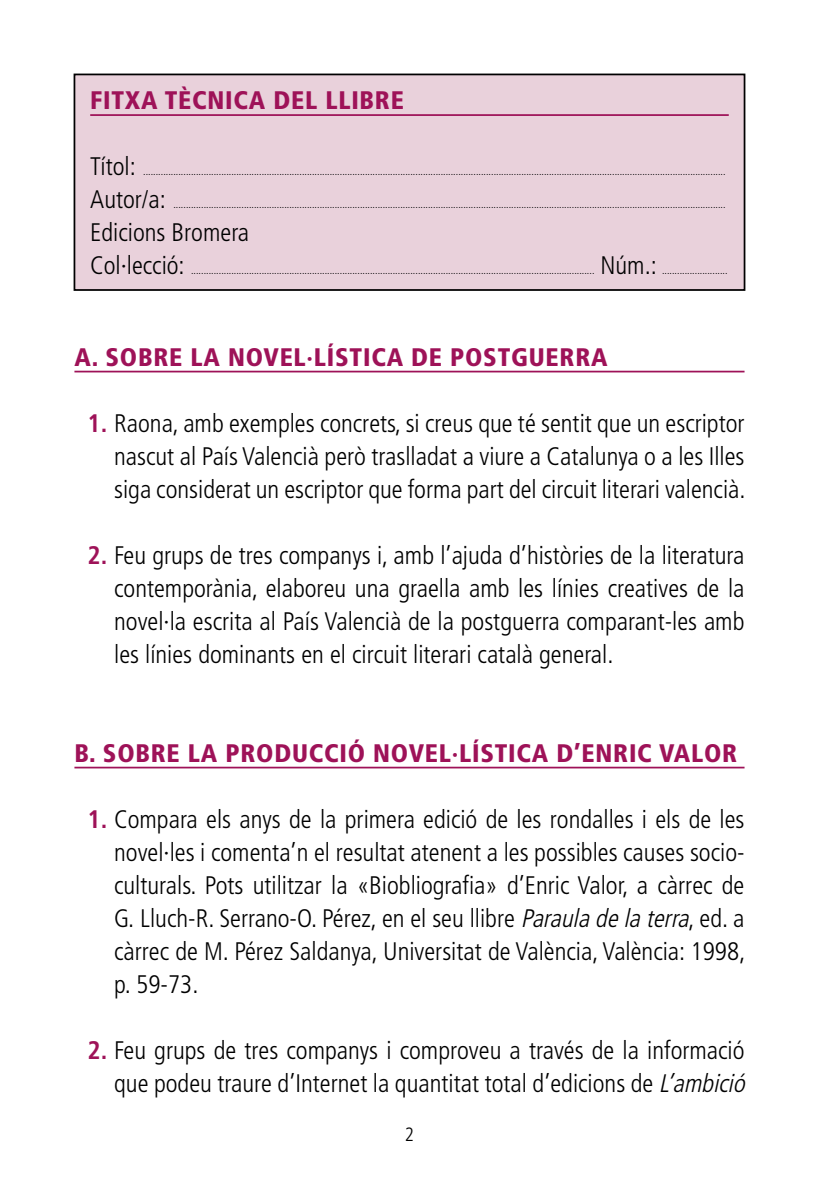
<style>
.page{position:relative;width:819px;height:1191px;background:#fff}
.page>*{position:absolute;margin:0;border:0;box-sizing:border-box;transform-origin:0 0}
.t1{font:300 condensed 25.38px/32.9px "Frutiger LT Std";color:#000}
.t2{font:900 condensed 25.38px "Frutiger LT Std";letter-spacing:.03em;color:#9e1258}
.t3{font:300 condensed 19.25px "Frutiger LT Std";color:#000}
.t4{font:300 condensed 10.5px "Frutiger LT Std";color:#000}
.s1{font-weight:700;color:#9e1258}
.s2{font-style:italic}
</style>
<div class="page">
<div style="left:74px;top:74px;width:670px;height:216px;background:#e9d1db"></div>
<hr style="left:90px;top:114px;width:638px;height:2px;background:#9e1258">
<div style="left:74px;top:74px;width:671px;height:217px;border:2px solid #000"></div>
<hr style="left:74px;top:371px;width:670px;height:1px;background:#9e1258">
<hr style="left:74px;top:766px;width:670px;height:2px;background:#9e1258">
<p class="t2" style="left:90px;top:85px;width:315px">FITXA TÈCNICA DEL LLIBRE</p>
<p class="t1" style="left:90px;top:150px;width:47px">Títol:</p>
<p class="t4" style="left:143px;top:166px;width:584px">.......................................................................................................................................................................................................................................</p>
<p class="t1" style="left:90px;top:183px;width:77px">Autor/a:</p>
<p class="t4" style="left:173px;top:199px;width:553px">...........................................................................................................................................................................................................................</p>
<p class="t1" style="left:90px;top:216px;width:160px">Edicions Bromera<br>Col·lecció:</p>
<p class="t4" style="left:191px;top:265px;width:405px">................................................................................................................................................................</p>
<p class="t1" style="left:600px;top:249px;width:58px">Núm.:</p>
<p class="t4" style="left:662px;top:265px;width:67px">..........................</p>
<p class="t2" style="left:74px;top:342px;width:534px">A. SOBRE LA NOVEL·LÍSTICA DE POSTGUERRA</p>
<p class="t1" style="left:114px;top:407px;width:633px;text-align:justify;text-indent:-26px"><span class="s1">1.</span> Raona, amb exemples concrets, si creus que té sentit que un escriptor nascut al País Valencià però traslladat a viure a Catalunya o a les Illes siga considerat un escriptor que forma part del circuit literari valencià.</p>
<p class="t1" style="left:114px;top:539px;width:631px;text-align:justify;text-indent:-26px"><span class="s1">2.</span> Feu grups de tres companys i, amb l’ajuda d’històries de la literatura contemporània, elaboreu una graella amb les línies creatives de la novel·la escrita al País Valencià de la postguerra comparant-les amb les línies dominants en el circuit literari català general.</p>
<p class="t2" style="left:74px;top:737px;width:664px">B. SOBRE LA PRODUCCIÓ NOVEL·LÍSTICA D’ENRIC VALOR</p>
<p class="t1" style="left:114px;top:803px;width:632px;text-indent:-26px"><span class="s1">1.</span> Compara els anys de la primera edició de les rondalles i els de les novel·les i comenta’n el resultat atenent a les possibles causes socio&shy;culturals. Pots utilitzar la «Biobliografia» d’Enric Valor, a càrrec de G. Lluch-R. Serrano-O. Pérez, en el seu llibre <span class="s2">Parauladelaterra</span>, ed. a càrrec de M. Pérez Saldanya, Universitat de València, València: 1998, p. 59-73.</p>
<p class="t1" style="left:88px;top:1033px;width:664px;text-align:right"><span class="s1">2.</span> Feu grups de tres companys i comproveu a través de la informació que podeu traure d’Internet la quantitat total d’edicions de <span class="s2">L’ambició</span></p>
<p class="t3" style="left:405px;top:1123px;width:11px">2</p>
</div>
